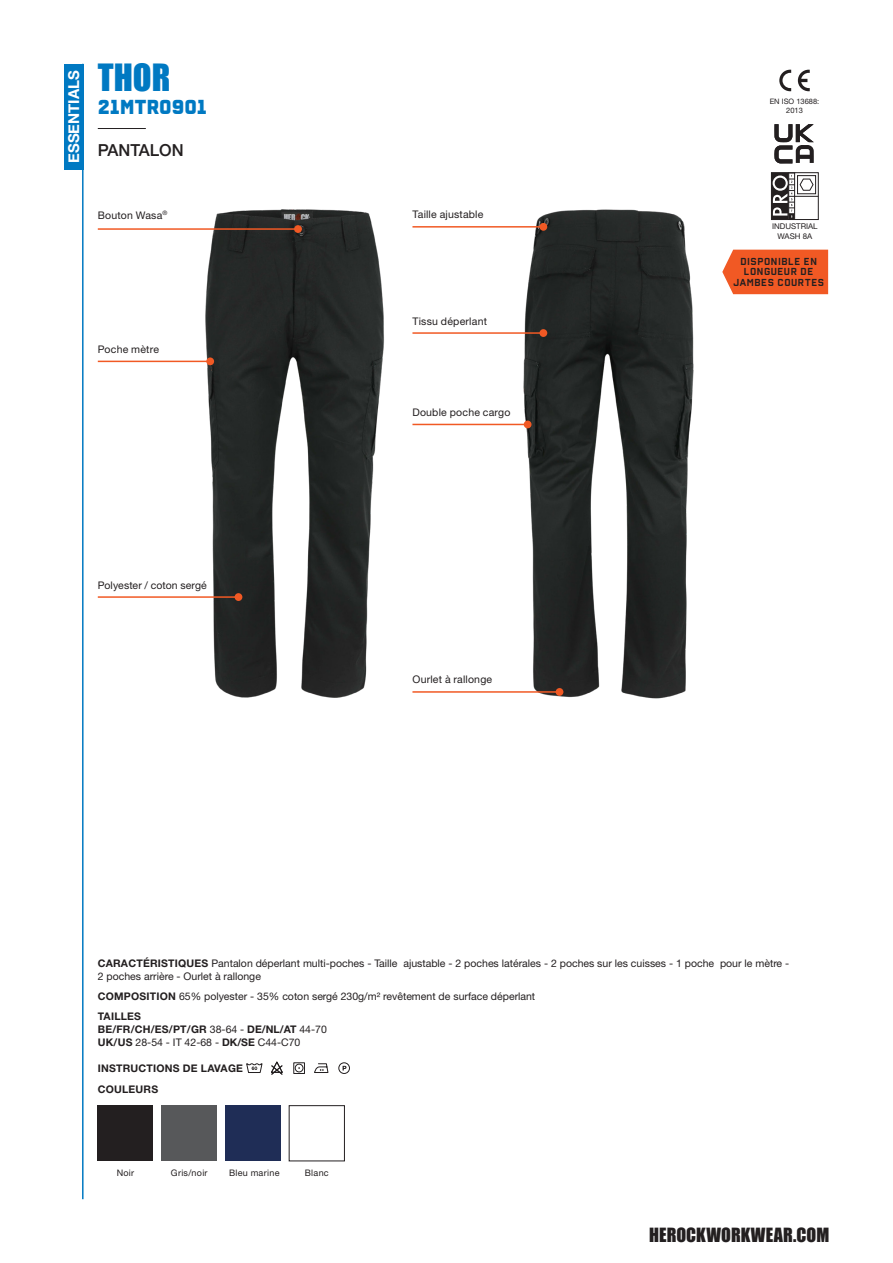
<style>
.page{position:relative;width:893px;height:1263px;background:#fff}
.page>*{position:absolute;margin:0;border:0;box-sizing:border-box;transform-origin:0 0}
.PRODUCT_naam{font:34.5px "Impact";color:#0079c2}
.PRODUCT_artikelnummer{font:700 21px "Reload Alt";color:#0079c2}
.t1{font:18px "Impact";color:#231f20}
.PRODUCT_groep{font:500 16.5px "Helvetica Neue";color:#231f20}
.t2{font:700 15px "Helvetica Neue";color:#fff}
.MODULE_tekst{font:10.5px/12.8px "Helvetica Neue LT Std";color:#231f20}
.Features_-_bullets_2025{font:10.5px "Helvetica Neue LT Std";letter-spacing:.015em;color:#231f20}
.MODULE_tekst-2{font:700 10.5px "Helvetica Neue LT Std";letter-spacing:.02em;color:#231f20}
.t3{font:10.5px/10.5px "Reload Alt";letter-spacing:.05em;color:#231f20;text-align:center}
.Colour{font:9px "Helvetica Neue LT Std";letter-spacing:.03em;color:#231f20}
.t4{font:7.95px/9.4px "Helvetica Neue LT Std";color:#231f20;text-align:center}
.t5{font:7.5px/9px "Helvetica Neue LT Std";color:#231f20;text-align:center}
.s1{font-weight:700}
.s2{font-weight:400}
</style>
<div class="page">
<div style="left:727px;top:250px;width:101px;height:44px;background:#f15924"></div>
<div style="left:98px;top:1106px;width:55px;height:55px;background:#231f20"></div>
<div style="left:162px;top:1106px;width:55px;height:55px;background:#57585a"></div>
<div style="left:225px;top:1105px;width:56px;height:55px;background:#1f2d56"></div>
<div style="left:289px;top:1105px;width:56px;height:56px;border:1px solid #231f20"></div>
<img style="left:176px;top:209px;width:237px;height:489px">
<img style="left:490px;top:209px;width:237px;height:490px">
<hr style="left:98px;top:128px;width:48px;height:1px;background:#231f20">
<hr style="left:82px;top:64px;width:2px;height:1135px;background:#0079c2">
<div style="left:64px;top:64px;width:20px;height:106px;background:#0079c2"></div>
<svg style="left:779px;top:70px;width:12px;height:21px"></svg>
<svg style="left:798px;top:70px;width:12px;height:21px"></svg>
<div style="left:771px;top:172px;width:48px;height:48px;border:1px solid #231f20"></div>
<svg style="left:771px;top:173px;width:47px;height:47px"></svg>
<svg style="left:774px;top:124px;width:40px;height:40px"></svg>
<hr style="left:98px;top:228px;width:200px;height:2px;background:#f15924">
<div style="left:294px;top:225px;width:8px;height:8px;background:#f15924;border-radius:50%"></div>
<hr style="left:412px;top:226px;width:131px;height:2px;background:#f15924">
<div style="left:539px;top:223px;width:8px;height:8px;background:#f15924;border-radius:50%"></div>
<hr style="left:412px;top:332px;width:131px;height:2px;background:#f15924">
<div style="left:539px;top:329px;width:8px;height:8px;background:#f15924;border-radius:50%"></div>
<hr style="left:412px;top:424px;width:116px;height:1px;background:#f15924">
<div style="left:524px;top:421px;width:7px;height:7px;background:#f15924;border-radius:50%"></div>
<hr style="left:412px;top:691px;width:147px;height:2px;background:#f15924">
<div style="left:556px;top:688px;width:7px;height:8px;background:#f15924;border-radius:50%"></div>
<hr style="left:98px;top:361px;width:112px;height:1px;background:#f15924">
<div style="left:206px;top:357px;width:8px;height:8px;background:#f15924;border-radius:50%"></div>
<hr style="left:98px;top:596px;width:140px;height:2px;background:#f15924">
<div style="left:235px;top:593px;width:7px;height:8px;background:#f15924;border-radius:50%"></div>
<svg style="left:271px;top:1061px;width:12px;height:14px"></svg>
<svg style="left:246px;top:1063px;width:17px;height:10px"></svg>
<div style="left:293px;top:1062px;width:12px;height:12px;border:1px solid #231f20"></div>
<div style="left:295px;top:1064px;width:8px;height:8px;border:1px solid #231f20;border-radius:50%"></div>
<svg style="left:314px;top:1063px;width:15px;height:10px"></svg>
<div style="left:338px;top:1062px;width:12px;height:12px;border:1px solid #231f20;border-radius:50%"></div>
<h3 class="t2" style="left:62px;top:163px;width:94px;rotate:-90deg">ESSENTIALS</h3>
<p class="PRODUCT_naam" style="left:98px;top:51px;width:74px">THOR</p>
<p class="PRODUCT_artikelnummer" style="left:98px;top:94px;width:111px">21MTR0901</p>
<p class="PRODUCT_groep" style="left:98px;top:137px;width:87px">PANTALON</p>
<p class="Features_-_bullets_2025" style="left:98px;top:209px;width:71px">Bouton Wasa<sup>®</sup></p>
<p class="Features_-_bullets_2025" style="left:412px;top:208px;width:72px">Taille ajustable</p>
<p class="Features_-_bullets_2025" style="left:98px;top:343px;width:63px">Poche mètre</p>
<p class="Features_-_bullets_2025" style="left:412px;top:315px;width:76px">Tissu déperlant</p>
<p class="Features_-_bullets_2025" style="left:412px;top:406px;width:100px">Double poche cargo</p>
<p class="Features_-_bullets_2025" style="left:98px;top:578px;width:111px">Polyester / coton sergé</p>
<p class="Features_-_bullets_2025" style="left:412px;top:673px;width:81px">Ourlet à rallonge</p>
<p class="t5" style="left:770px;top:97px;width:51px">EN ISO 13688:<br>2013</p>
<p class="t4" style="left:772px;top:222px;width:47px">INDUSTRIAL<br>WASH 8A</p>
<p class="t3" style="left:733px;top:256px;width:92px">DISPONIBLE EN<br>LONGUEUR DE<br>JAMBES COURTES</p>
<p class="MODULE_tekst" style="left:98px;top:956px;width:693px"><span class="s1">CARACTÉRISTIQUES</span> Pantalon déperlant multi-poches - Taille ajustable - 2 poches latérales - 2 poches sur les cuisses - 1 poche pour le mètre -<br>2 poches arrière - Ourlet à rallonge</p>
<p class="MODULE_tekst" style="left:98px;top:989px;width:439px"><span class="s1">COMPOSITION</span> 65% polyester - 35% coton sergé 230g/m² revêtement de surface déperlant</p>
<p class="MODULE_tekst-2" style="left:98px;top:1010px;width:45px">TAILLES</p>
<p class="MODULE_tekst-2" style="left:98px;top:1022px;width:231px">BE/FR/CH/ES/PT/GR <span class="s2">38-64 -</span> DE/NL/AT <span class="s2">44-70</span></p>
<p class="MODULE_tekst" style="left:98px;top:1035px;width:204px"><span class="s1">UK/US</span> 28-54 - IT 42-68 - <span class="s1">DK/SE</span> C44-C70</p>
<p class="MODULE_tekst-2" style="left:98px;top:1062px;width:147px">INSTRUCTIONS DE LAVAGE</p>
<p class="MODULE_tekst-2" style="left:98px;top:1082px;width:62px">COULEURS</p>
<p class="Colour" style="left:117px;top:1167px;width:19px">Noir</p>
<p class="Colour" style="left:171px;top:1167px;width:38px">Gris/noir</p>
<p class="Colour" style="left:229px;top:1167px;width:52px">Bleu marine</p>
<p class="Colour" style="left:305px;top:1167px;width:26px">Blanc</p>
<h3 class="t1" style="left:649px;top:1221px;width:182px">HEROCKWORKWEAR.COM</h3>
</div>
